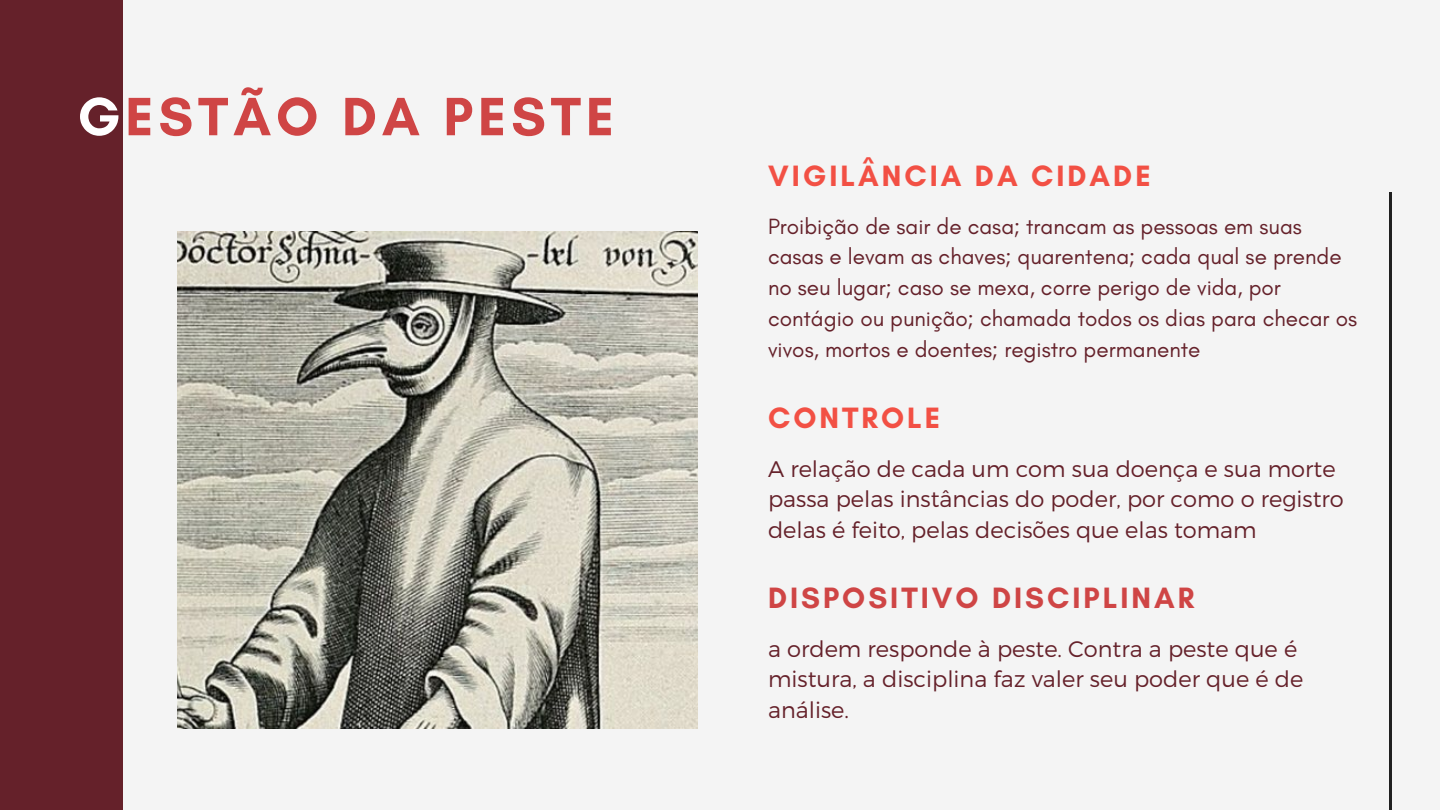
<style>
.page{position:relative;width:1440px;height:810px;background:#f4f4f4}
.page>*{position:absolute;margin:0;border:0;box-sizing:border-box;transform-origin:0 0}
.t1{font:700 55px "Glacial Indifference";letter-spacing:.09em;color:#cf4545}
.t2{font:700 30px "Glacial Indifference";letter-spacing:.1em;color:#f25044}
.t3{font:700 30px "Glacial Indifference";letter-spacing:.1em;color:#cf4545}
.t4{font:22.5px/30.8px "Glacial Indifference";color:#65212a}
.t5{font:300 22.5px/30.8px "Montserrat";color:#65212a}
.s1{color:#fff}
</style>
<div class="page">
<hr style="left:1389px;top:192px;width:3px;height:618px;background:#202020">
<div style="left:0;top:0;width:123px;height:810px;background:#65212a"></div>
<img style="left:178px;top:232px;width:519px;height:497px">
<h1 class="t1" style="left:77px;top:83px;width:538px"><span class="s1">G</span>ESTÃO DA PESTE</h1>
<h2 class="t2" style="left:768px;top:158px;width:384px">VIGILÂNCIA DA CIDADE</h2>
<p class="t4" style="left:768px;top:210px;width:591px">Proibição de sair de casa; trancam as pessoas em suas casas e levam as chaves; quarentena; cada qual se prende no seu lugar; caso se mexa, corre perigo de vida, por contágio ou punição; chamada todos os dias para checar os vivos, mortos e doentes; registro permanente</p>
<h2 class="t2" style="left:768px;top:399px;width:174px">CONTROLE</h2>
<p class="t5" style="left:768px;top:452px;width:577px">A relação de cada um com sua doença e sua morte passa pelas instâncias do poder, por como o registro delas é feito, pelas decisões que elas tomam</p>
<h2 class="t3" style="left:768px;top:579px;width:428px">DISPOSITIVO DISCIPLINAR</h2>
<p class="t5" style="left:768px;top:632px;width:537px">a ordem responde à peste. Contra a peste que é mistura, a disciplina faz valer seu poder que é de análise.</p>
</div>
